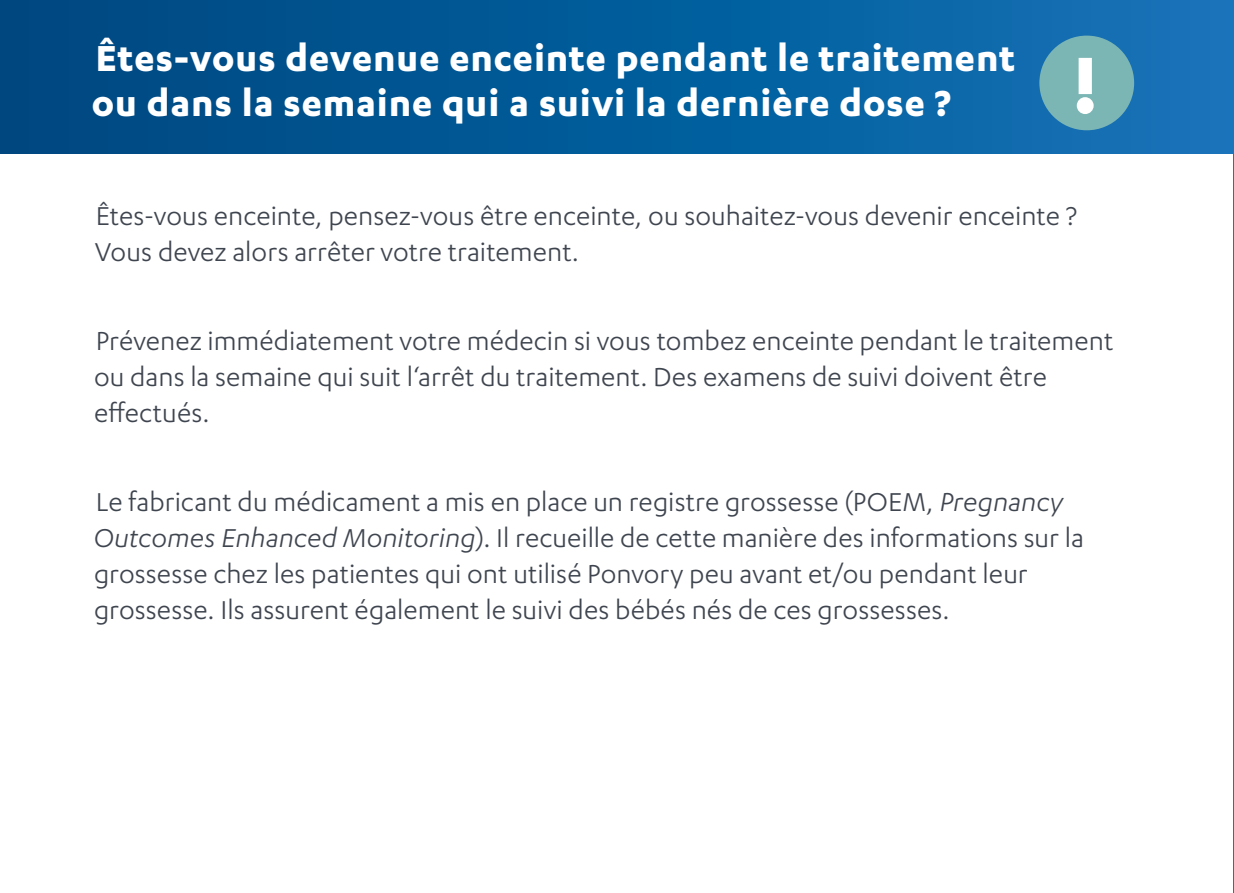
<style>
.page{position:relative;width:1234px;height:893px;background:#fff}
.page>*{position:absolute;margin:0;border:0;box-sizing:border-box;transform-origin:0 0}
.t1{font:700 93.3px "Karbon";color:#fff}
.t2{font:700 42px/45px "Karbon";letter-spacing:.02em;color:#fff}
.t3{font:30px/36px "Karbon";color:#3f454f}
.s1{font-style:italic}
</style>
<div class="page">
<hr style="left:1233px;top:0;width:1px;height:893px;background:#1b75bc">
<div style="left:0;top:0;width:1233px;height:153px;background:linear-gradient(to right,#00467e,#1374b8)"></div>
<div style="left:1039px;top:36px;width:94px;height:94px;background:#7bb6b5;border-radius:50%"></div>
<h2 class="t2" style="left:92px;top:34px;width:924px">Êtes-vous devenue enceinte pendant le traitement ou dans la semaine qui a suivi la dernière dose ?</h2>
<h1 class="t1" style="left:1073px;top:32px;width:25px">!</h1>
<p class="t3" style="left:95px;top:197px;width:983px">Êtes-vous enceinte, pensez-vous être enceinte, ou souhaitez-vous devenir enceinte ?<br>Vous devez alors arrêter votre traitement.</p>
<p class="t3" style="left:94px;top:322px;width:1020px">Prévenez immédiatement votre médecin si vous tombez enceinte pendant le traitement ou dans la semaine qui suit l‘arrêt du traitement. Des examens de suivi doivent être effectués.</p>
<p class="t3" style="left:93px;top:483px;width:991px">Le fabricant du médicament a mis en place un registre grossesse (POEM, <span class="s1">Pregnancy Outcomes Enhanced Monitoring</span>). Il recueille de cette manière des informations sur la grossesse chez les patientes qui ont utilisé Ponvory peu avant et/ou pendant leur grossesse. Ils assurent également le suivi des bébés nés de ces grossesses.</p>
</div>
